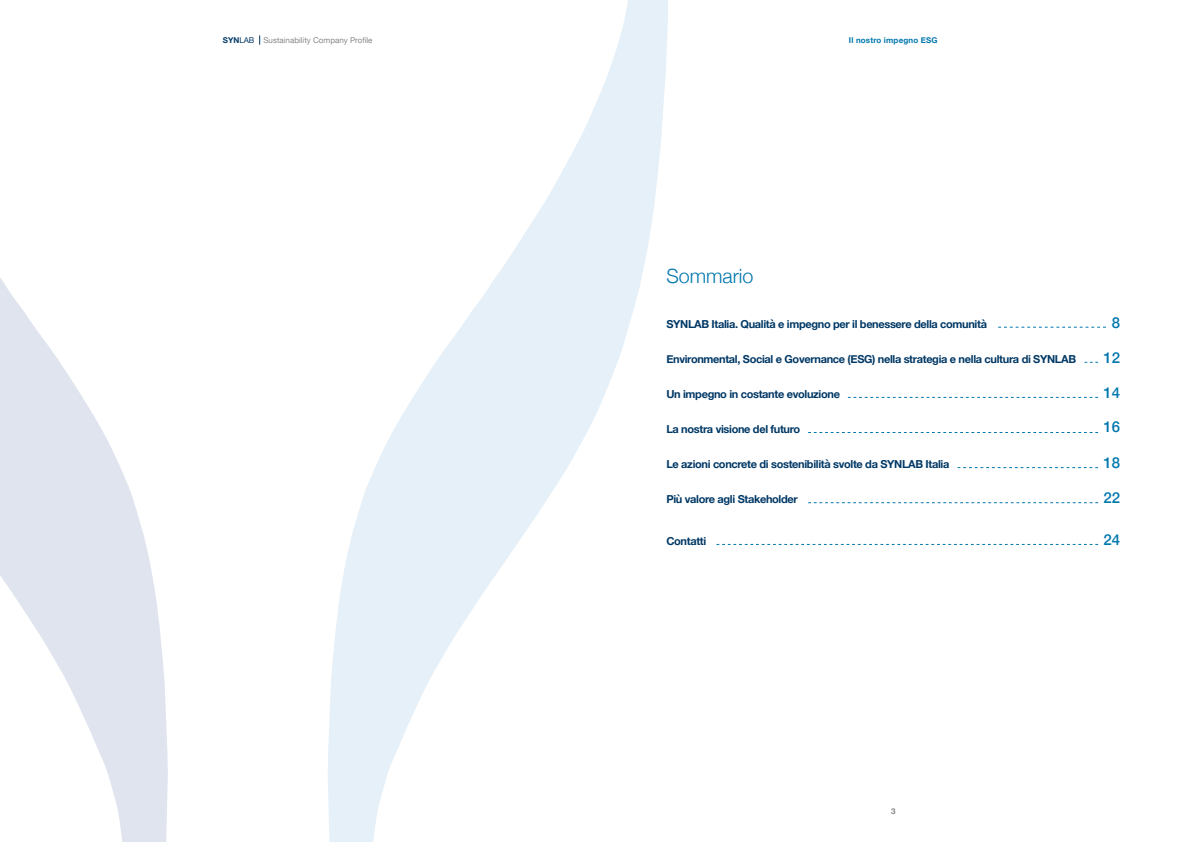
<style>
.page{position:relative;width:1191px;height:842px;background:#fff}
.page>*{position:absolute;margin:0;border:0;box-sizing:border-box;transform-origin:0 0}
.t1{font:300 19.7px "Helvetica Neue";color:#0077ad}
.t2{font:500 15px "Helvetica Neue";color:#0077ad}
.t3{font:700 11px "Helvetica Neue";letter-spacing:-.03em;color:#003865}
.t4{font:8px "Helvetica Neue";color:#878787}
.t5{font:700 8px "Helvetica Neue";letter-spacing:.02em;color:#0077ad}
.t6{font:700 8px "Helvetica Neue";color:#878787}
.s1{font-weight:700;color:#003865}
.s2{color:#003865}
</style>
<div class="page">
<svg style="left:328px;top:0;width:340px;height:842px"></svg>
<svg style="left:0;top:278px;width:168px;height:564px;fill:#e0e4ef"></svg>
<svg style="left:998px;top:327px;width:108px;height:1px"></svg>
<svg style="left:848px;top:397px;width:250px;height:1px"></svg>
<svg style="left:808px;top:432px;width:290px;height:1px"></svg>
<svg style="left:957px;top:467px;width:141px;height:1px"></svg>
<svg style="left:808px;top:502px;width:290px;height:1px"></svg>
<svg style="left:716px;top:544px;width:382px;height:1px"></svg>
<p class="t4" style="left:223px;top:35px;width:151px"><span class="s1">SYN</span><span class="s2">LAB</span> Sustainability Company Profile</p>
<p class="t5" style="left:849px;top:34px;width:90px">Il nostro impegno ESG</p>
<h1 class="t1" style="left:666px;top:260px;width:89px">Sommario</h1>
<p class="t3" style="left:666px;top:315px;width:322px">SYNLAB Italia. Qualità e impegno per il benessere della comunità</p>
<p class="t3" style="left:666px;top:350px;width:411px">Environmental, Social e Governance (ESG) nella strategia e nella cultura di SYNLAB</p>
<p class="t3" style="left:666px;top:385px;width:175px">Un impegno in costante evoluzione</p>
<p class="t3" style="left:666px;top:421px;width:135px">La nostra visione del futuro</p>
<p class="t3" style="left:666px;top:456px;width:284px">Le azioni concrete di sostenibilità svolte da SYNLAB Italia</p>
<p class="t3" style="left:666px;top:491px;width:133px">Più valore agli Stakeholder</p>
<p class="t3" style="left:666px;top:533px;width:41px">Contatti</p>
<h2 class="t2" style="left:1111px;top:310px;width:10px">8</h2>
<h2 class="t2" style="left:1103px;top:345px;width:18px">12</h2>
<h2 class="t2" style="left:1103px;top:380px;width:18px">14</h2>
<h2 class="t2" style="left:1103px;top:415px;width:18px">16</h2>
<h2 class="t2" style="left:1103px;top:451px;width:18px">18</h2>
<h2 class="t2" style="left:1103px;top:486px;width:18px">22</h2>
<h2 class="t2" style="left:1103px;top:527px;width:18px">24</h2>
<p class="t6" style="left:891px;top:805px;width:6px">3</p>
</div>
